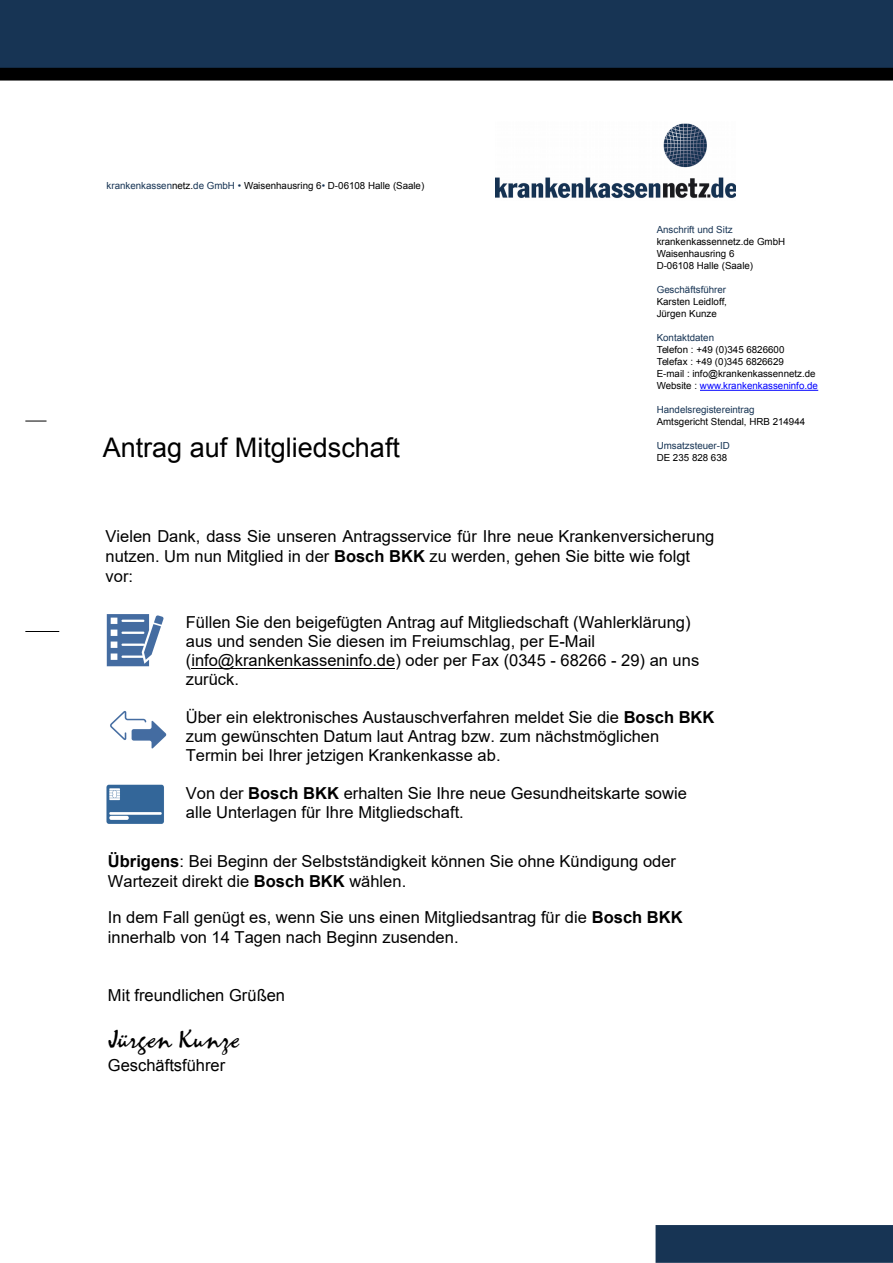
<style>
.page{position:relative;width:893px;height:1263px;background:#fff}
.page>*{position:absolute;margin:0;border:0;box-sizing:border-box;transform-origin:0 0}
.t1{font:27px "Arial";color:#000}
.t2{font:24px "Mariah";color:#000}
.t3{font:16.5px/18.9px "Arial";color:#000}
.t4{font:9.75px/12px "Arial";color:#000}
.t5{font:9.75px "Arial";color:#173454}
.s1{color:#173454}
.s2{color:#00f}
.s3{font-weight:700}
</style>
<div class="page">
<img style="left:495px;top:123px;width:240px;height:75px">
<div style="left:0;top:0;width:892px;height:68px;background:#173454"></div>
<svg style="left:0;top:68px;width:892px;height:13px;background:#080808"></svg>
<svg style="left:25px;top:421px;width:21px;height:1px"></svg>
<hr style="left:25px;top:631px;width:34px;height:1px;background:#000">
<div style="left:655px;top:1225px;width:237px;height:38px;background:#173454"></div>
<hr style="left:192px;top:668px;width:203px;height:1px;background:#000">
<hr style="left:700px;top:390px;width:118px;height:1px;background:#00f">
<img style="left:106px;top:614px;width:58px;height:53px">
<img style="left:110px;top:711px;width:57px;height:38px">
<img style="left:106px;top:784px;width:58px;height:40px">
<p class="t4" style="left:106px;top:180px;width:319px"><span class="s1">krankenkassen</span>netz.<span class="s1">de GmbH •</span> Waisenhausring 6<span class="s1">•</span> D-06108 Halle (Saale)</p>
<h1 class="t1" style="left:103px;top:433px;width:299px">Antrag auf Mitgliedschaft</h1>
<p class="t5" style="left:656px;top:225px;width:77px">Anschrift und Sitz</p>
<p class="t4" style="left:656px;top:236px;width:130px">krankenkassennetz.de GmbH<br>Waisenhausring 6<br>D-06108 Halle (Saale)</p>
<p class="t5" style="left:656px;top:285px;width:71px">Geschäftsführer</p>
<p class="t4" style="left:656px;top:296px;width:72px">Karsten Leidloff,<br>Jürgen Kunze</p>
<p class="t5" style="left:656px;top:333px;width:59px">Kontaktdaten</p>
<p class="t4" style="left:656px;top:344px;width:163px">Telefon : +49 (0)345 6826600<br>Telefax : +49 (0)345 6826629<br>E-mail : info@krankenkassennetz.de Website : <span class="s2">www.krankenkasseninfo.de</span></p>
<p class="t5" style="left:656px;top:405px;width:99px">Handelsregistereintrag</p>
<p class="t4" style="left:656px;top:416px;width:150px">Amtsgericht Stendal, HRB 214944</p>
<p class="t5" style="left:656px;top:441px;width:75px">Umsatzsteuer-ID</p>
<p class="t4" style="left:656px;top:452px;width:72px">DE 235 828 638</p>
<p class="t3" style="left:106px;top:526px;width:610px;line-height:19.8px">Vielen Dank, dass Sie unseren Antragsservice für Ihre neue Krankenversicherung nutzen. Um nun Mitglied in der <span class="s3">Bosch BKK</span> zu werden, gehen Sie bitte wie folgt vor:</p>
<p class="t3" style="left:186px;top:612px;width:515px">Füllen Sie den beigefügten Antrag auf Mitgliedschaft (Wahlerklärung) aus und senden Sie diesen im Freiumschlag, per E-Mail (info@krankenkasseninfo.de) oder per Fax (0345 - 68266 - 29) an uns zurück.</p>
<p class="t3" style="left:186px;top:707px;width:530px">Über ein elektronisches Austauschverfahren meldet Sie die <span class="s3">Bosch BKK </span>zum gewünschten Datum laut Antrag bzw. zum nächstmöglichen<br>Termin bei Ihrer jetzigen Krankenkasse ab.</p>
<p class="t3" style="left:186px;top:783px;width:502px;line-height:19.8px">Von der <span class="s3">Bosch BKK</span> erhalten Sie Ihre neue Gesundheitskarte sowie alle Unterlagen für Ihre Mitgliedschaft.</p>
<p class="t3" style="left:108px;top:851px;width:569px;line-height:20.1px"><span class="s3">Übrigens</span>: Bei Beginn der Selbstständigkeit können Sie ohne Kündigung oder<br>Wartezeit direkt die <span class="s3">Bosch BKK</span> wählen.</p>
<p class="t3" style="left:108px;top:907px;width:576px;line-height:20.1px">In dem Fall genügt es, wenn Sie uns einen Mitgliedsantrag für die <span class="s3">Bosch BKK </span>innerhalb von 14 Tagen nach Beginn zusenden.</p>
<p class="t3" style="left:108px;top:986px;width:179px">Mit freundlichen Grüßen</p>
<h2 class="t2" style="left:108px;top:1025px;width:132px">Jürgen Kunze</h2>
<p class="t3" style="left:108px;top:1055px;width:119px">Geschäftsführer</p>
</div>
